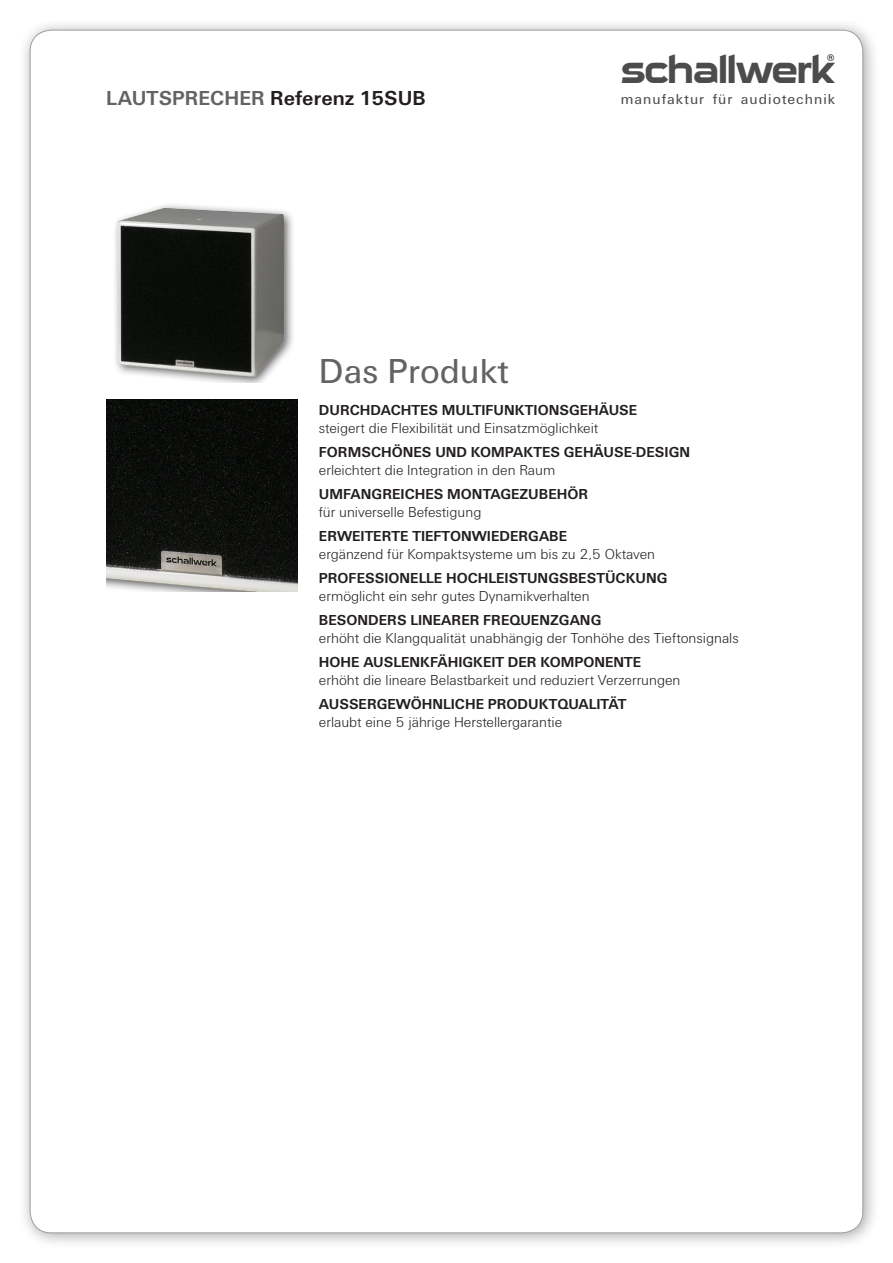
<style>
.page{position:relative;width:893px;height:1263px;background:#fff}
.page>*{position:absolute;margin:0;border:0;box-sizing:border-box;transform-origin:0 0}
.t1{font:36px "Sui Generis";letter-spacing:-.025em;color:#4b4c4d}
.t2{font:36px "Unitus T";color:#636366}
.t3{font:700 21px "Unitus T";color:#231f20}
.versal{font:300 15px/18px "Unitus T";color:#231f20}
.versal-2{font:700 15px "Unitus T";color:#231f20}
.unitusbold10-12{font:300 15px "Unitus T";color:#231f20}
.t4{font:14.85px "Unitus T";letter-spacing:.07em;color:#4b4c4d}
.t5{font:9.9px "Unitus T";color:#231f20}
.s1{color:#636366}
.s2{font-weight:700}
</style>
<div class="page">
<div style="left:18px;top:18px;width:861px;height:1231px;background:#231f20;opacity:.4"></div>
<div style="left:30px;top:30px;width:833px;height:1203px;background:#fff;border-radius:21px"></div>
<img style="left:115px;top:205px;width:178px;height:178px">
<img style="left:106px;top:400px;width:192px;height:191px">
<p class="t3" style="left:106px;top:86px;width:321px"><span class="s1">LAUTSPRECHER</span> Referenz 15SUB</p>
<p class="t2" style="left:319px;top:350px;width:192px">Das Produkt</p>
<p class="t1" style="left:621px;top:51px;width:216px">schallwerk</p>
<p class="t4" style="left:621px;top:90px;width:216px">manufaktur für audiotechnik</p>
<p class="t5" style="left:827px;top:52px;width:9px">®</p>
<p class="versal-2" style="left:319px;top:401px;width:320px">DURCHDACHTES MULTIFUNKTIONSGEHÄUSE</p>
<p class="versal" style="left:319px;top:419px;width:281px">steigert die Flexibilität und Einsatzmöglichkeit</p>
<p class="versal-2" style="left:319px;top:443px;width:373px">FORMSCHÖNES UND KOMPAKTES GEHÄUSE-DESIGN</p>
<p class="versal" style="left:319px;top:461px;width:238px">erleichtert die Integration in den Raum</p>
<p class="versal-2" style="left:319px;top:485px;width:271px">UMFANGREICHES MONTAGEZUBEHÖR</p>
<p class="versal" style="left:319px;top:503px;width:164px">für universelle Befestigung</p>
<p class="versal-2" style="left:319px;top:527px;width:250px">ERWEITERTE TIEFTONWIEDERGABE</p>
<p class="versal" style="left:319px;top:545px;width:338px">ergänzend für Kompaktsysteme um bis zu 2,5 Oktaven</p>
<p class="versal-2" style="left:319px;top:569px;width:350px">PROFESSIONELLE HOCHLEISTUNGSBESTÜCKUNG</p>
<p class="versal" style="left:319px;top:587px;width:272px">ermöglicht ein sehr gutes Dynamikverhalten</p>
<p class="versal-2" style="left:319px;top:611px;width:284px">BESONDERS LINEARER FREQUENZGANG</p>
<p class="unitusbold10-12" style="left:319px;top:629px;width:421px">erhöht die Klangqualität unabhängig der Tonhöhe des Tieftonsignals</p>
<p class="versal" style="left:319px;top:653px;width:363px"><span class="s2">HOHE AUSLENKFÄHIGKEIT DER KOMPONENTE </span>erhöht die lineare Belastbarkeit und reduziert Verzerrungen</p>
<p class="versal-2" style="left:319px;top:695px;width:309px">AUSSERGEWÖHNLICHE PRODUKTQUALITÄT</p>
<p class="versal" style="left:319px;top:713px;width:245px">erlaubt eine 5 jährige Herstellergarantie</p>
</div>
